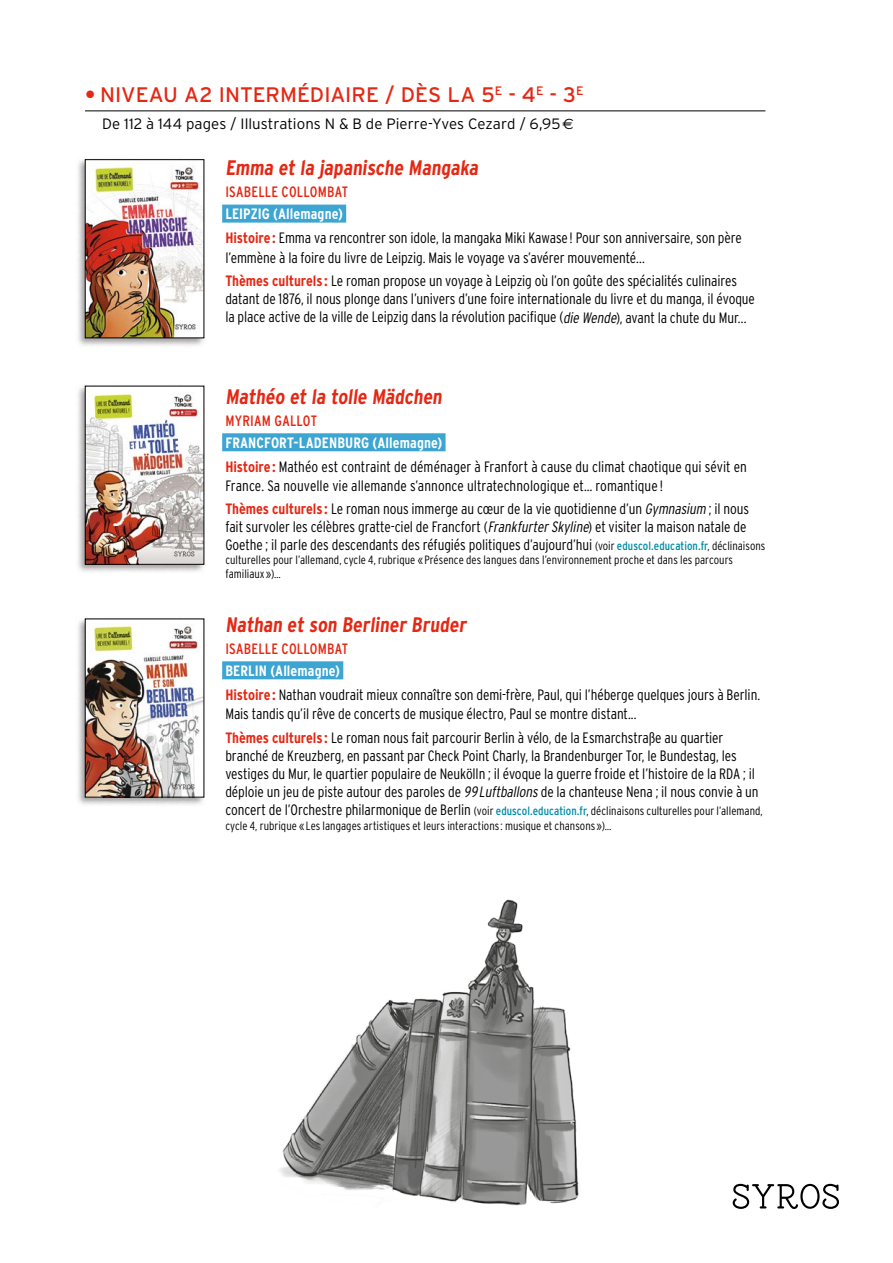
<style>
.page{position:relative;width:893px;height:1263px;background:#fff}
.page>*{position:absolute;margin:0;border:0;box-sizing:border-box;transform-origin:0 0}
.t1{font:700 condensed 21px "Interstate";color:#e52713}
.t2{font:21px "Interstate";color:#e52713}
.t3{font:300 condensed 15px/23.7px "Interstate";letter-spacing:-.005em;color:#000}
.t4{font:300 15px "Interstate";letter-spacing:.005em;color:#000}
.t5{font:condensed 15px "Interstate";letter-spacing:.015em;color:#e52713}
.t6{font:300 condensed 12px/14.4px "Interstate";letter-spacing:.005em;color:#000}
.s1{font-weight:700}
.s2{font-family:"Euro Sans Std";font-weight:400}
.s3{font-weight:700;color:#fff}
.s4{font-weight:700;color:#e52713}
.s5{font-style:italic}
.s6{font-size:12px}
.s7{font-weight:400;font-size:12px;color:#008ca7}
.s8{font-size:15px}
.s9{font-weight:400;color:#008ca7}
</style>
<div class="page">
<img style="left:279px;top:899px;width:300px;height:307px">
<hr style="left:85px;top:110px;width:680px;height:1px;background:#000">
<div style="left:222px;top:205px;width:124px;height:18px;background:#3ca5d2"></div>
<div style="left:222px;top:433px;width:224px;height:18px;background:#3ca5d2"></div>
<div style="left:222px;top:661px;width:121px;height:18px;background:#3ca5d2"></div>
<svg style="left:733px;top:1184px;width:106px;height:25px"></svg>
<svg style="left:77px;top:159px;width:128px;height:187px"></svg>
<img style="left:87px;top:161px;width:115px;height:175px">
<div style="left:85px;top:159px;width:119px;height:179px;border:1px solid #000"></div>
<svg style="left:77px;top:385px;width:128px;height:187px"></svg>
<img style="left:87px;top:388px;width:115px;height:174px">
<svg style="left:77px;top:618px;width:128px;height:187px"></svg>
<img style="left:87px;top:621px;width:115px;height:174px">
<h1 class="t2" style="left:85px;top:83px;width:500px"><span class="s1">•</span> NIVEAU A2 INTERMÉDIAIRE / DÈS LA 5<sup>E</sup> - 4<sup>E</sup> - 3<sup>E</sup></h1>
<p class="t4" style="left:102px;top:115px;width:473px">De 112 à 144 pages / Illustrations N &amp; B de Pierre-Yves Cezard / 6,95<span class="s2">€</span></p>
<h1 class="t1" style="left:225px;top:156px;width:257px">Emma et la japanische Mangaka</h1>
<p class="t5" style="left:225px;top:184px;width:124px">ISABELLE COLLOMBAT</p>
<p class="t3" style="left:225px;top:202px;width:518px"><span class="s3">LEIPZIG (Allemagne)<br></span><span class="s4">Histoire:</span> Emma va rencontrer son idole, la mangaka Miki Kawase! Pour son anniversaire, son père</p>
<p class="t3" style="left:225px;top:245px;width:513px">l’emmène à la foire du livre de Leipzig. Mais le voyage va s’avérer mouvementé...<br><span class="s4">Thèmes culturels :</span> Le roman propose un voyage à Leipzig où l’on goûte des spécialités culinaires</p>
<p class="t3" style="left:225px;top:290px;width:531px;line-height:18px">datant de 1876, il nous plonge dans l’univers d’une foire internationale du livre et du manga, il évoque la place active de la ville de Leipzig dans la révolution pacifique (<span class="s5">die Wende</span>), avant la chute du Mur...</p>
<h1 class="t1" style="left:225px;top:385px;width:221px">Mathéo et la tolle Mädchen</h1>
<p class="t5" style="left:225px;top:412px;width:93px">MYRIAM GALLOT</p>
<p class="t3" style="left:225px;top:431px;width:523px"><span class="s3">FRANCFORT-LADENBURG (Allemagne)<br></span><span class="s4">Histoire:</span> Mathéo est contraint de déménager à Franfort à cause du climat chaotique qui sévit en</p>
<p class="t3" style="left:225px;top:475px;width:525px;line-height:22.2px">France. Sa nouvelle vie allemande s’annonce ultratechnologique et… romantique !<br><span class="s4">Thèmes culturels :</span> Le roman nous immerge au cœur de la vie quotidienne d’un <span class="s5">Gymnasium</span> ; il nous</p>
<p class="t3" style="left:225px;top:517px;width:542px;line-height:18px">fait survoler les célèbres gratte-ciel de Francfort (<span class="s5">FrankfurterSkyline</span>) et visiter la maison natale de<br>Goethe ; il parle des descendants des réfugiés politiques d’aujourd’hui <span class="s6">(voir</span> <span class="s7">eduscol.education.fr</span><span class="s6">, déclinaisons</span></p>
<p class="t6" style="left:225px;top:552px;width:509px">culturelles pour l’allemand, cycle 4, rubrique «Présence des langues dans l’environnement proche et dans les parcours familiaux»)…</p>
<h1 class="t1" style="left:225px;top:613px;width:245px">Nathan et son Berliner Bruder</h1>
<p class="t5" style="left:225px;top:640px;width:124px">ISABELLE COLLOMBAT</p>
<p class="t3" style="left:225px;top:659px;width:536px"><span class="s3">BERLIN (Allemagne)<br></span><span class="s4">Histoire:</span> Nathan voudrait mieux connaître son demi-frère, Paul, qui l’héberge quelques jours à Berlin.</p>
<p class="t3" style="left:225px;top:702px;width:500px">Mais tandis qu’il rêve de concerts de musique électro, Paul se montre distant...<br><span class="s4">Thèmes culturels :</span> Le roman nous fait parcourir Berlin à vélo, de la Esmarchstraße au quartier</p>
<p class="t3" style="left:225px;top:747px;width:535px;line-height:18px">branché de Kreuzberg, en passant par Check Point Charly, la Brandenburger Tor, le Bundestag, les vestiges du Mur, le quartier populaire de Neukölln ; il évoque la guerre froide et l’histoire de la RDA ; il déploie un jeu de piste autour des paroles de <span class="s5">99Luftballons</span>de la chanteuse Nena ; il nous convie à un</p>
<p class="t6" style="left:225px;top:804px;width:539px"><span class="s8">concert de l’Orchestre philarmonique de Berlin</span> (voir <span class="s9">eduscol.education.fr</span>, déclinaisons culturelles pour l’allemand, cycle 4, rubrique «Les langages artistiques et leurs interactions: musique et chansons»)…</p>
</div>
